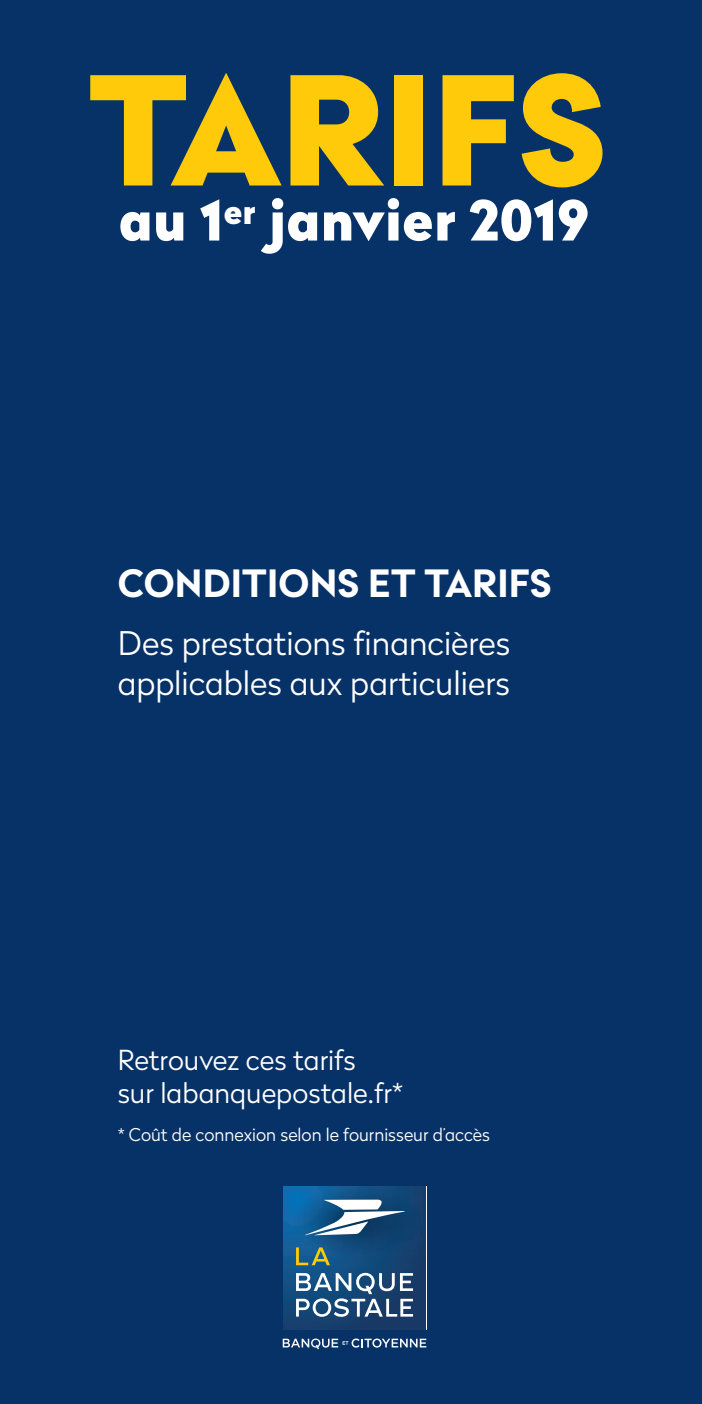
<style>
.page{position:relative;width:702px;height:1404px;background:#fff}
.page>*{position:absolute;margin:0;border:0;box-sizing:border-box;transform-origin:0 0}
.t1{font:900 150px "Citoyenne";color:#feca0a}
.t2{font:900 55px "Citoyenne";letter-spacing:.015em;color:#fff}
.t3{font:700 37.5px "Citoyenne";letter-spacing:.005em;color:#fff}
.t4{font:300 32.5px/40px "Citoyenne";color:#fff}
.t5{font:300 27.5px/32.5px "Citoyenne";color:#fff}
.t6{font:300 17.5px "Citoyenne";color:#fff}
</style>
<div class="page">
<div style="left:0;top:0;width:702px;height:1403px;background:#073268"></div>
<svg style="left:283px;top:1338px;width:143px;height:10px"></svg>
<svg style="left:283px;top:1264px;width:143px;height:65px"></svg>
<img style="left:283px;top:1186px;width:143px;height:78px">
<svg style="left:296px;top:1272px;width:117px;height:44px;background:#5b7d9e"></svg>
<svg style="left:296px;top:1247px;width:34px;height:17px"></svg>
<svg style="left:305px;top:1199px;width:100px;height:36px"></svg>
<h1 class="t1" style="left:88px;top:45px;width:519px">TARIFS</h1>
<h2 class="t2" style="left:119px;top:189px;width:471px">au 1<sup>er</sup> janvier 2019</h2>
<p class="t3" style="left:118px;top:562px;width:435px">CONDITIONS ET TARIFS</p>
<p class="t4" style="left:118px;top:624px;width:394px">Des prestations financières applicables aux particuliers</p>
<p class="t5" style="left:118px;top:1044px;width:287px">Retrouvez ces tarifs<br>sur labanquepostale.fr*</p>
<p class="t6" style="left:118px;top:1124px;width:374px">* Coût de connexion selon le fournisseur d’accès</p>
</div>
